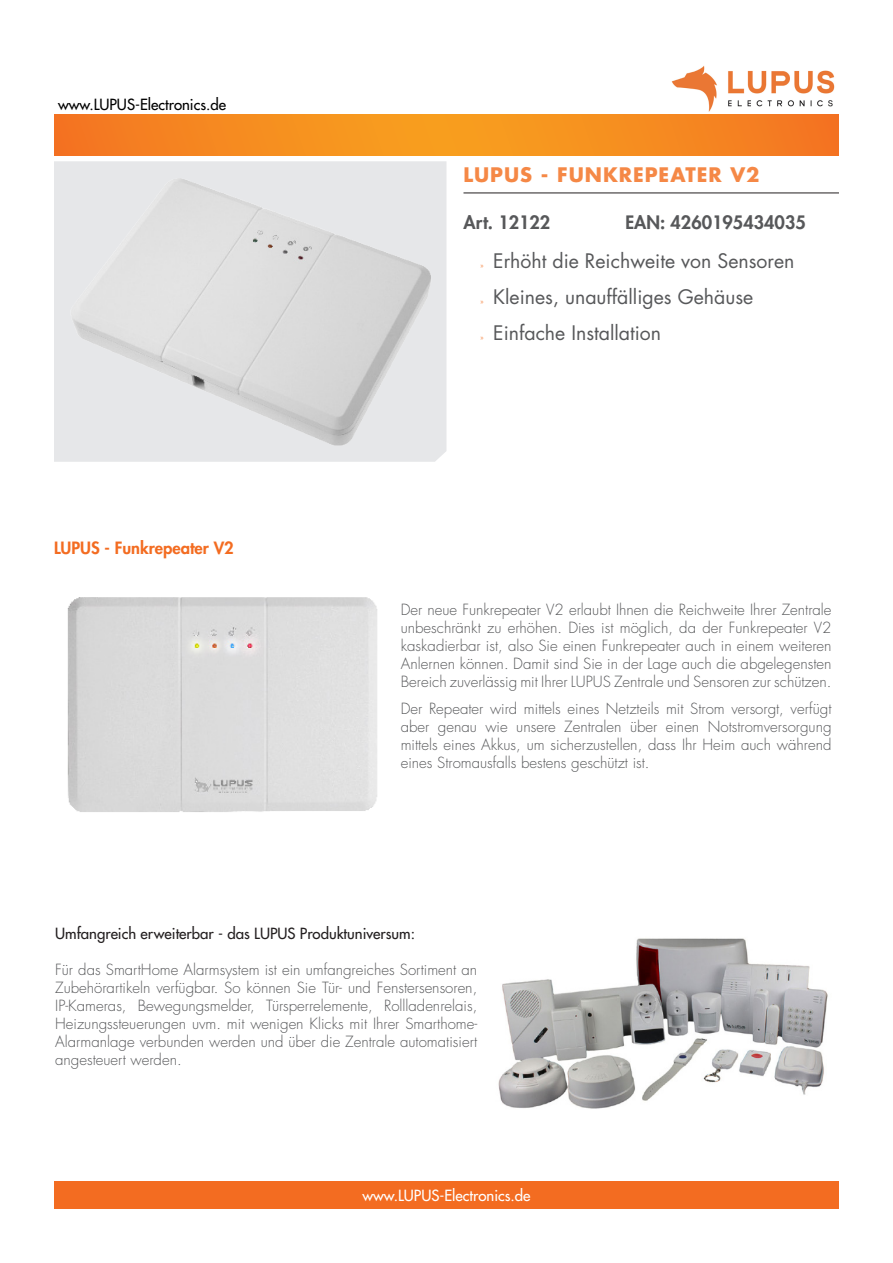
<style>
.page{position:relative;width:893px;height:1263px;background:#fff}
.page>*{position:absolute;margin:0;border:0;box-sizing:border-box;transform-origin:0 0}
.t1{font:19.5px "Futura Std";color:#57585a}
._01-Produkt_Überschr{font:700 19.5px "Futura Std";letter-spacing:.05em;color:#f58846}
._01-Produkt_-_Beschr{font:800 18px "Futura Std";color:#57585a}
.t2{font:800 16.5px "Futura Std";color:#f36c21}
._01-Produkt_-_Beschr-2{font:300 15px/18px "Futura Std";color:#57585a;text-align:justify}
.t3{font:500 15px "Futura Std";color:#231f20}
.Fußnote{font:500 15px "Futura Std";color:#fff}
.Fußnote-2{font:500 15px "Futura Std";color:#000}
.t4{font:7.5px "Myriad Pro";color:#f58846}
</style>
<div class="page">
<img style="left:656px;top:66px;width:183px;height:49px">
<svg style="left:54px;top:115px;width:785px;height:41px;background:#f58b20"></svg>
<div style="left:54px;top:1181px;width:785px;height:28px;background:#f36c21"></div>
<div style="left:54px;top:161px;width:392px;height:301px;background:#e6e7e9"></div>
<hr style="left:463px;top:193px;width:376px;height:1px;background:#231f20">
<img style="left:55px;top:165px;width:391px;height:293px">
<img style="left:67px;top:598px;width:310px;height:214px">
<img style="left:498px;top:938px;width:330px;height:171px">
<p class="Fußnote-2" style="left:58px;top:95px;width:170px">www.LUPUS-Electronics.de</p>
<p class="t2" style="left:54px;top:537px;width:181px">LUPUS - Funkrepeater V2</p>
<p class="_01-Produkt_Überschr" style="left:463px;top:162px;width:298px">LUPUS - FUNKREPEATER V2</p>
<p class="_01-Produkt_-_Beschr" style="left:463px;top:211px;width:88px">Art. 12122</p>
<p class="_01-Produkt_-_Beschr" style="left:625px;top:211px;width:182px">EAN: 4260195434035</p>
<p class="t4" style="left:480px;top:260px;width:5px">»</p>
<p class="t1" style="left:493px;top:248px;width:303px">Erhöht die Reichweite von Sensoren</p>
<p class="t4" style="left:480px;top:297px;width:5px">»</p>
<p class="t4" style="left:480px;top:333px;width:5px">»</p>
<p class="t1" style="left:493px;top:284px;width:261px">Kleines, unauffälliges Gehäuse</p>
<p class="t1" style="left:493px;top:320px;width:169px">Einfache Installation</p>
<p class="_01-Produkt_-_Beschr-2" style="left:401px;top:601px;width:432px">Der neue Funkrepeater V2 erlaubt Ihnen die Reichweite Ihrer Zentrale unbeschränkt zu erhöhen. Dies ist möglich, da der Funkrepeater V2 kaskadierbar ist, also Sie einen Funkrepeater auch in einem weiteren Anlernen können. Damit sind Sie in der Lage auch die abgelegensten Bereich zuverlässig mit Ihrer LUPUS Zentrale und Sensoren zur schützen.</p>
<p class="_01-Produkt_-_Beschr-2" style="left:401px;top:700px;width:432px">Der Repeater wird mittels eines Netzteils mit Strom versorgt, verfügt aber genau wie unsere Zentralen über einen Notstromversorgung mittels eines Akkus, um sicherzustellen, dass Ihr Heim auch während eines Stromausfalls bestens geschützt ist.</p>
<p class="t3" style="left:55px;top:924px;width:361px">Umfangreich erweiterbar - das LUPUS Produktuniversum:</p>
<p class="_01-Produkt_-_Beschr-2" style="left:55px;top:961px;width:424px">Für das SmartHome Alarmsystem ist ein umfangreiches Sortiment an Zubehörartikeln verfügbar. So können Sie Tür- und Fenstersensoren, IP-Kameras, Bewegungsmelder, Türsperrelemente, Rollladenrelais, Heizungssteuerungen uvm. mit wenigen Klicks mit Ihrer Smarthome-Alarmanlage verbunden werden und über die Zentrale automatisiert angesteuert werden.</p>
<p class="Fußnote" style="left:362px;top:1186px;width:170px">www.LUPUS-Electronics.de</p>
</div>
